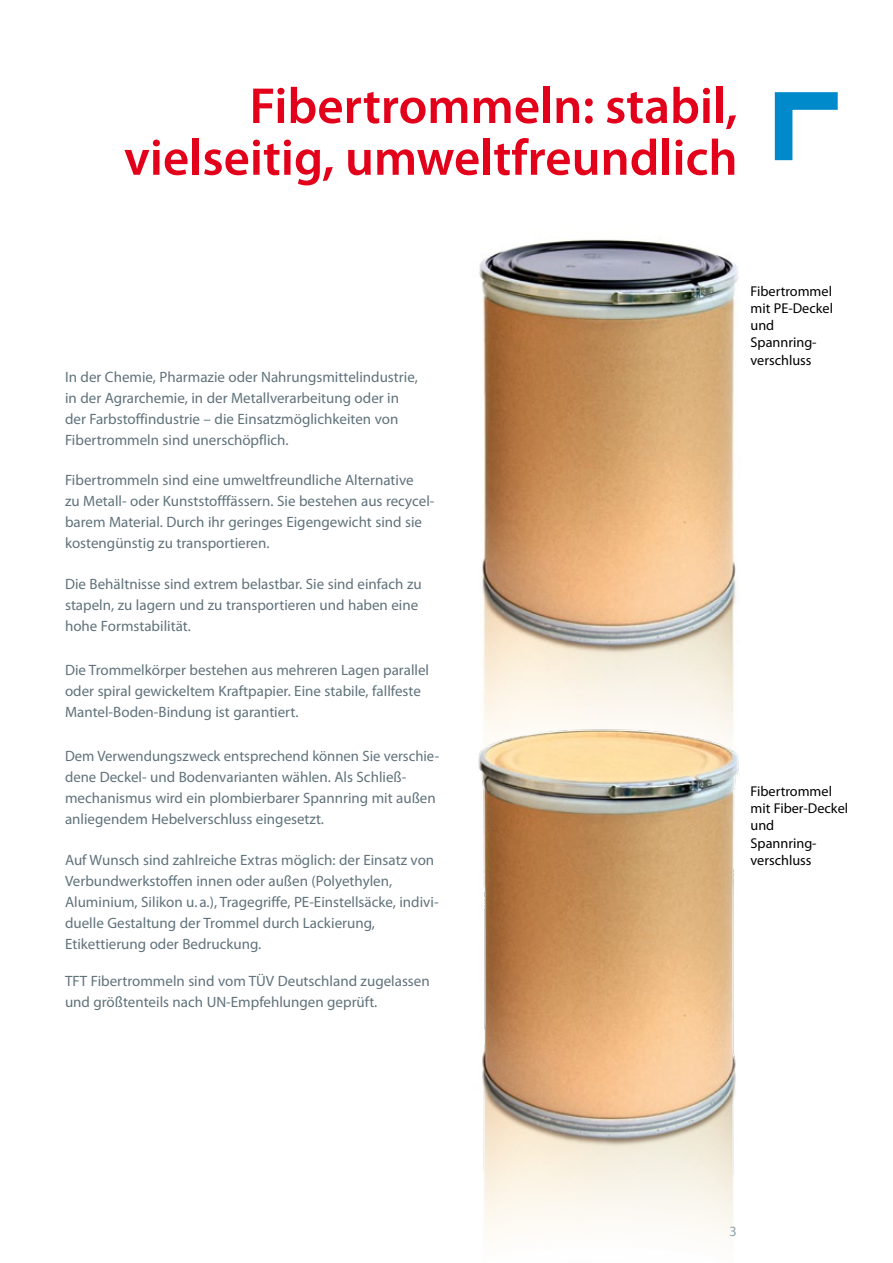
<style>
.page{position:relative;width:893px;height:1263px;background:#fff}
.page>*{position:absolute;margin:0;border:0;box-sizing:border-box;transform-origin:0 0}
.t1{font:600 51px/51.8px "Myriad Pro";color:#e2001a;text-align:right}
.t2{font:15px/21px "Myriad Pro";color:#60727b}
.t3{font:14.25px/17.2px "Myriad Pro";color:#000}
.t4{font:14.25px "Myriad Pro";color:#8da1ac}
</style>
<div class="page">
<img style="left:479px;top:239px;width:259px;height:482px">
<img style="left:478px;top:721px;width:261px;height:513px">
<svg style="left:774px;top:92px;width:64px;height:69px"></svg>
<h1 class="t1" style="left:124px;top:79px;width:615px">Fibertrommeln: stabil, vielseitig, umweltfreundlich</h1>
<p class="t2" style="left:65px;top:366px;width:354px">In der Chemie, Pharmazie oder Nahrungsmittelindustrie, in der Agrarchemie, in der Metallverarbeitung oder in der Farbstoffindustrie – die Einsatzmöglichkeiten von Fibertrommeln sind unerschöpflich.</p>
<p class="t2" style="left:65px;top:469px;width:370px">Fibertrommeln sind eine umweltfreundliche Alternative<br>zu Metall- oder Kunststofffässern. Sie bestehen aus recycel&shy;barem Material. Durch ihr geringes Eigengewicht sind sie kostengünstig zu transportieren.</p>
<p class="t2" style="left:65px;top:573px;width:358px">Die Behältnisse sind extrem belastbar. Sie sind einfach zu stapeln, zu lagern und zu transportieren und haben eine hohe Formstabilität.</p>
<p class="t2" style="left:65px;top:659px;width:366px">Die Trommelkörper bestehen aus mehreren Lagen parallel oder spiral gewickeltem Kraftpapier. Eine stabile, fallfeste<br>Mantel-Boden-Bindung ist garantiert.</p>
<p class="t2" style="left:65px;top:745px;width:375px">Dem Verwendungszweck entsprechend können Sie verschie&shy;dene Deckel- und Bodenvarianten wählen. Als Schließ&shy;mechanismus wird ein plombierbarer Spannring mit außen anliegendem Hebelverschluss eingesetzt.</p>
<p class="t2" style="left:65px;top:849px;width:375px">Auf Wunsch sind zahlreiche Extras möglich: der Einsatz von Verbundwerkstoffen innen oder außen (Polyethylen, Aluminium, Silikon u. a.), Tragegriffe, PE-Einstellsäcke, indivi&shy;duelle Gestaltung der Trommel durch Lackierung, Etikettierung oder Bedruckung.</p>
<p class="t2" style="left:65px;top:970px;width:366px">TFT Fibertrommeln sind vom TÜV Deutschland zugelassen und größtenteils nach UN-Empfehlungen geprüft.</p>
<p class="t3" style="left:750px;top:282px;width:84px">Fibertrommel mit PE-Deckel und<br>Spannring&shy;verschluss</p>
<p class="t3" style="left:750px;top:782px;width:99px">Fibertrommel mit Fiber-Deckel und<br>Spannring&shy;verschluss</p>
<p class="t4" style="left:730px;top:1222px;width:9px">3</p>
</div>
